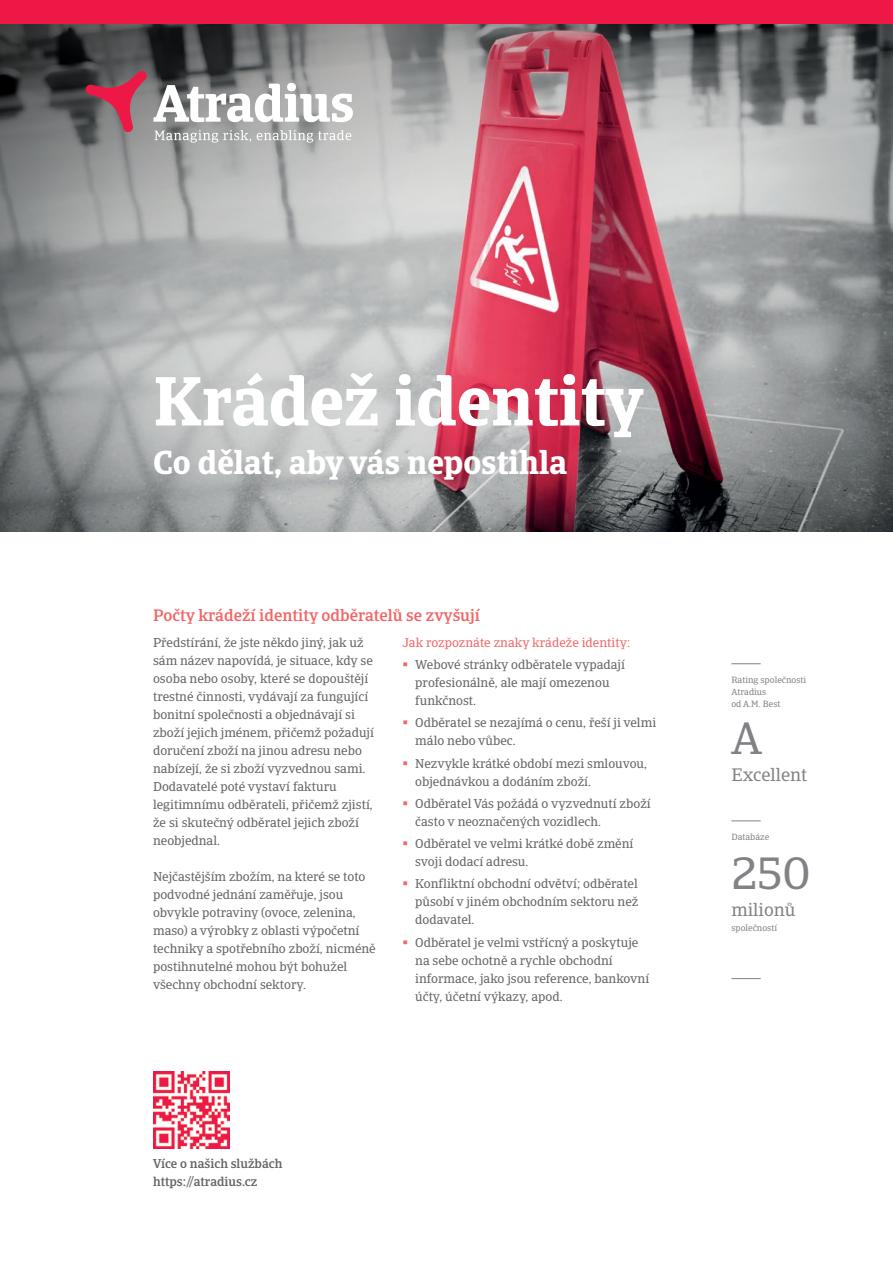
<style>
.page{position:relative;width:893px;height:1263px;background:#fff}
.page>*{position:absolute;margin:0;border:0;box-sizing:border-box;transform-origin:0 0}
.t1{font:700 69px "Catalana";color:#fff}
.t2{font:45px "Catalana";color:#808285}
.t3{font:700 33px "Catalana";color:#fff}
.t4{font:18px "Catalana";color:#808285}
.t5{font:500 16.5px "Catalana";color:#f16667}
.t6{font:12.75px/18px "Catalana";color:#636466}
.t7{font:500 12.75px/18px "Catalana";color:#636466}
.t8{font:12.75px "Catalana";color:#f16667}
.t9{font:9px/12px "Catalana";color:#808285}
</style>
<div class="page">
<svg style="left:0;top:24px;width:880px;height:508px;background:#a08a8f"></svg>
<svg style="left:154px;top:83px;width:199px;height:39px"></svg>
<svg style="left:85px;top:70px;width:62px;height:63px;background:#935260"></svg>
<svg style="left:155px;top:130px;width:96px;height:13px"></svg>
<svg style="left:257px;top:130px;width:94px;height:13px"></svg>
<div style="left:0;top:0;width:893px;height:24px;background:#ed1846"></div>
<hr style="left:731px;top:663px;width:30px;height:1px;background:#808285">
<hr style="left:731px;top:820px;width:30px;height:1px;background:#808285">
<hr style="left:731px;top:978px;width:30px;height:1px;background:#808285">
<img style="left:153px;top:1071px;width:77px;height:77px">
<h1 class="t1" style="left:153px;top:359px;width:492px">Krádež identity</h1>
<h3 class="t3" style="left:153px;top:442px;width:416px">Co dělat, aby vás nepostihla</h3>
<p class="t5" style="left:153px;top:605px;width:328px">Počty krádeží identity odběratelů se zvyšují</p>
<p class="t8" style="left:403px;top:635px;width:229px">Jak rozpoznáte znaky krádeže identity:</p>
<p class="t6" style="left:415px;top:656px;width:211px">Webové stránky odběratele vypadají profesionálně, ale mají omezenou funkčnost.</p>
<p class="t6" style="left:415px;top:714px;width:242px">Odběratel se nezajímá o cenu, řeší ji velmi málo nebo vůbec.</p>
<p class="t6" style="left:415px;top:754px;width:233px">Nezvykle krátké období mezi smlouvou, objednávkou a dodáním zboží.</p>
<p class="t6" style="left:415px;top:795px;width:237px">Odběratel Vás požádá o vyzvednutí zboží často v neoznačených vozidlech.</p>
<p class="t6" style="left:415px;top:835px;width:220px">Odběratel ve velmi krátké době změní svoji dodací adresu.</p>
<p class="t6" style="left:415px;top:875px;width:225px;text-align:justify">Konfliktní obchodní odvětví; odběratel působí v jiném obchodním sektoru než dodavatel.</p>
<p class="t6" style="left:415px;top:933px;width:235px">Odběratel je velmi vstřícný a poskytuje na sebe ochotně a rychle obchodní informace, jako jsou reference, bankovní účty, účetní výkazy, apod.</p>
<p class="t6" style="left:153px;top:634px;width:222px">Předstírání, že jste někdo jiný, jak už sám název napovídá, je situace, kdy se osoba nebo osoby, které se dopouštějí trestné činnosti, vydávají za fungující bonitní společnosti a objednávají si zboží jejich jménem, přičemž požadují doručení zboží na jinou adresu nebo nabízejí, že si zboží vyzvednou sami.<br>Dodavatelé poté vystaví fakturu legitimnímu odběrateli, přičemž zjistí, že si skutečný odběratel jejich zboží neobjednal.</p>
<p class="t6" style="left:153px;top:868px;width:224px">Nejčastějším zbožím, na které se toto podvodné jednání zaměřuje, jsou obvykle potraviny (ovoce, zelenina, maso) a výrobky z oblasti výpočetní techniky a spotřebního zboží, nicméně postihnutelné mohou být bohužel všechny obchodní sektory.</p>
<p class="t7" style="left:153px;top:1155px;width:131px">Více o našich službách https://atradius.cz</p>
<p class="t9" style="left:731px;top:673px;width:76px">Rating společnosti<br>Atradius<br>od A.M. Best</p>
<h2 class="t2" style="left:732px;top:711px;width:32px">A</h2>
<h3 class="t4" style="left:732px;top:764px;width:77px">Excellent</h3>
<p class="t9" style="left:731px;top:831px;width:39px">Databáze</p>
<h2 class="t2" style="left:731px;top:847px;width:81px">250</h2>
<h3 class="t4" style="left:731px;top:899px;width:66px">milionů</h3>
<p class="t9" style="left:731px;top:922px;width:47px">společností</p>
</div>
